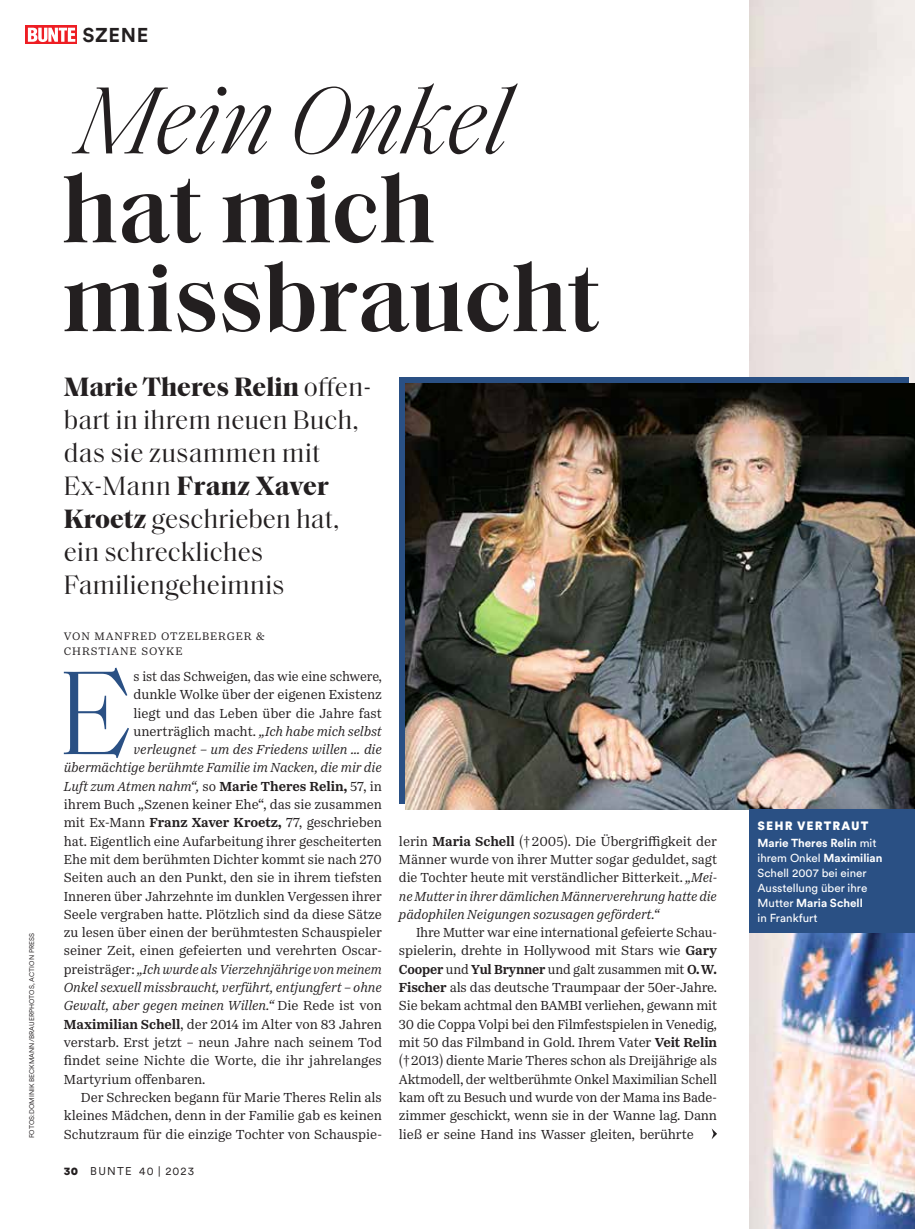
<style>
.page{position:relative;width:915px;height:1229px;background:#fff}
.page>*{position:absolute;margin:0;border:0;box-sizing:border-box;transform-origin:0 0}
.t1{font:300 121.05px "Saol Standard";color:#2a5084}
.t2{font:600 96.9px/88.8px "Saol Standard";color:#231f20}
.t3{font:italic 300 96.9px "Saol Standard";color:#231f20}
.t4{font:27px/33px "Saol Standard";color:#231f20}
.t5{font:700 19.8px "Circular XX";letter-spacing:.025em;color:#231f20}
.t6{font:13.5px/18.3px "Passenger Serif";letter-spacing:-.005em;color:#231f20;text-align:justify}
.t7{font:italic 13.5px "Passenger Serif";letter-spacing:-.01em;color:#231f20}
.t8{font:13.5px "Passenger Serif";letter-spacing:-.005em;color:#231f20;scale:.96 1}
.t9{font:900 12px "Circular XX";letter-spacing:.09em;color:#fff}
.t10{font:11.55px/15px "Circular XX";color:#fff}
.t11{font:11.25px/15px "Passenger Serif";letter-spacing:.08em;color:#231f20}
.t12{font:11.25px "Circular XX";letter-spacing:.1em;color:#231f20}
.t13{font:6.75px "Circular XX";letter-spacing:.01em;color:#231f20}
.s1{font-weight:700}
.s2{font-style:italic}
.s3{font-style:normal}
.s4{font-weight:700;font-style:normal}
.s5{font-weight:900}
.s6{font-family:"GLD Utopia"}
</style>
<div class="page">
<img style="left:749px;top:0;width:165px;height:1229px">
<div style="left:399px;top:377px;width:509px;height:426px;background:#2a5084"></div>
<img style="left:405px;top:383px;width:509px;height:427px">
<div style="left:748px;top:810px;width:166px;height:123px;background:#2a5084"></div>
<div style="left:26px;top:26px;width:51px;height:18px;background:linear-gradient(to right,#ee1d23,#ee1d23)"></div>
<svg style="left:28px;top:28px;width:47px;height:14px"></svg>
<svg style="left:711px;top:1128px;width:5px;height:11px"></svg>
<p class="t13" style="left:27px;top:1138px;width:207px;rotate:-90deg">FOTOS:DOMINIK BECKMANN/BRAUERPHOTOS, ACTION PRESS</p>
<h3 class="t5" style="left:83px;top:21px;width:67px">SZENE</h3>
<h2 class="t3" style="left:78px;top:51px;width:432px">Mein Onkel</h2>
<h2 class="t2" style="left:62px;top:158px;width:539px">hat mich missbraucht</h2>
<h3 class="t4" style="left:64px;top:368px;width:309px"><span class="s1">Marie Theres Relin</span> offen&shy;bart in ihrem neuen Buch, das sie zusammen mit<br>Ex-Mann <span class="s1">Franz Xaver<br>Kroetz</span> geschrieben hat, ein schreckliches<br>Familiengeheimnis</h3>
<p class="t11" style="left:64px;top:628px;width:202px">VON MANFRED OTZELBERGER &amp;<br>CHRSTIANE SOYKE</p>
<h1 class="t1" style="left:58px;top:627px;width:76px">E</h1>
<p class="t8" style="left:133px;top:668px;width:260px">s ist das Schweigen, das wie eine schwere,</p>
<p class="t6" style="left:133px;top:685px;width:250px">dunkle Wolke über der eigenen Existenz</p>
<p class="t6" style="left:133px;top:704px;width:250px">liegt und das Leben über die Jahre fast</p>
<p class="t6" style="left:133px;top:722px;width:250px">unerträglich macht. <span class="s2">„Ich habe mich selbst</span></p>
<p class="t7" style="left:133px;top:741px;width:250px">verleugnet – um des Friedens willen ... die</p>
<p class="t7" style="left:64px;top:759px;width:319px">übermächtige berühmte Familie im Nacken, die mir die</p>
<p class="t7" style="left:64px;top:778px;width:319px">Luft zum Atmen nahm“, <span class="s3">so</span> <span class="s4">Marie Theres Relin,</span> <span class="s3">57, in</span></p>
<p class="t6" style="left:64px;top:795px;width:319px">ihrem Buch „Szenen keiner Ehe“, das sie zusammen</p>
<p class="t6" style="left:64px;top:813px;width:319px">mit Ex-Mann <span class="s1">Franz Xaver Kroetz,</span> 77, geschrieben</p>
<p class="t6" style="left:64px;top:832px;width:319px">hat. Eigentlich eine Aufarbeitung ihrer gescheiterten</p>
<p class="t6" style="left:64px;top:850px;width:319px">Ehe mit dem berühmten Dichter kommt sie nach 270</p>
<p class="t6" style="left:64px;top:868px;width:319px">Seiten auch an den Punkt, den sie in ihrem tiefsten</p>
<p class="t6" style="left:64px;top:887px;width:319px">Inneren über Jahrzehnte im dunklen Vergessen ihrer</p>
<p class="t6" style="left:64px;top:905px;width:319px">Seele vergraben hatte. Plötzlich sind da diese Sätze</p>
<p class="t6" style="left:64px;top:923px;width:319px">zu lesen über einen der berühmtesten Schauspieler</p>
<p class="t6" style="left:64px;top:942px;width:319px">seiner Zeit, einen gefeierten und verehrten Oscar-</p>
<p class="t7" style="left:64px;top:961px;width:319px"><span class="s3">preisträger:</span> „Ich wurde als Vierzehnjährige von meinem</p>
<p class="t7" style="left:64px;top:979px;width:319px">Onkel sexuell missbraucht, verführt, entjungfert – ohne</p>
<p class="t7" style="left:64px;top:997px;width:319px">Gewalt, aber gegen meinen Willen.“ <span class="s3">Die Rede ist von</span></p>
<p class="t6" style="left:64px;top:1015px;width:319px"><span class="s1">Maximilian Schell</span>, der 2014 im Alter von 83 Jahren</p>
<p class="t6" style="left:64px;top:1033px;width:319px">verstarb. Erst jetzt – neun Jahre nach seinem Tod</p>
<p class="t6" style="left:64px;top:1051px;width:319px">findet seine Nichte die Worte, die ihr jahrelanges</p>
<p class="t6" style="left:64px;top:1070px;width:143px">Martyrium offenbaren.</p>
<p class="t6" style="left:81px;top:1088px;width:302px">Der Schrecken begann für Marie Theres Relin als</p>
<p class="t6" style="left:64px;top:1106px;width:319px">kleines Mädchen, denn in der Familie gab es keinen</p>
<p class="t6" style="left:64px;top:1125px;width:319px">Schutzraum für die einzige Tochter von Schauspie-</p>
<p class="t12" style="left:64px;top:1163px;width:132px"><span class="s5">30</span> BUNTE 40 | 2023</p>
<p class="t6" style="left:399px;top:832px;width:319px">lerin <span class="s1">Maria Schell</span> (<span class="s6">†</span>2005). Die Übergriffigkeit der Männer wurde von ihrer Mutter sogar geduldet, sagt die Tochter heute mit verständlicher Bitterkeit. <span class="s2">„Mei&shy;ne Mutter in ihrer dämlichen Männerverehrung hatte die pädophilen Neigungen sozusagen gefördert.“</span></p>
<p class="t6" style="left:399px;top:923px;width:319px;text-indent:17px">Ihre Mutter war eine international gefeierte Schau&shy;spielerin, drehte in Hollywood mit Stars wie <span class="s1">Gary Cooper</span> und <span class="s1">Yul Brynner</span> und galt zusammen mit <span class="s1">O.W.<br>Fischer</span> als das deutsche Traumpaar der 50er-Jahre.<br>Sie bekam achtmal den BAMBI verliehen, gewann mit 30 die Coppa Volpi bei den Filmfestspielen in Venedig, mit 50 das Filmband in Gold. Ihrem Vater <span class="s1">Veit Relin </span>(<span class="s6">†</span>2013) diente Marie Theres schon als Dreijährige als Aktmodell, der weltberühmte Onkel Maximilian Schell kam oft zu Besuch und wurde von der Mama ins Bade&shy;zimmer geschickt, wenn sie in der Wanne lag. Dann ließ er seine Hand ins Wasser gleiten, berührte</p>
<p class="t9" style="left:757px;top:817px;width:112px">SEHR VERTRAUT</p>
<p class="t10" style="left:757px;top:835px;width:126px"><span class="s1">Marie Theres Relin</span> mit ihrem Onkel <span class="s1">Maximilian<br></span>Schell 2007 bei einer<br>Ausstellung über ihre<br>Mutter <span class="s1">Maria Schell<br></span>in Frankfurt</p>
</div>
